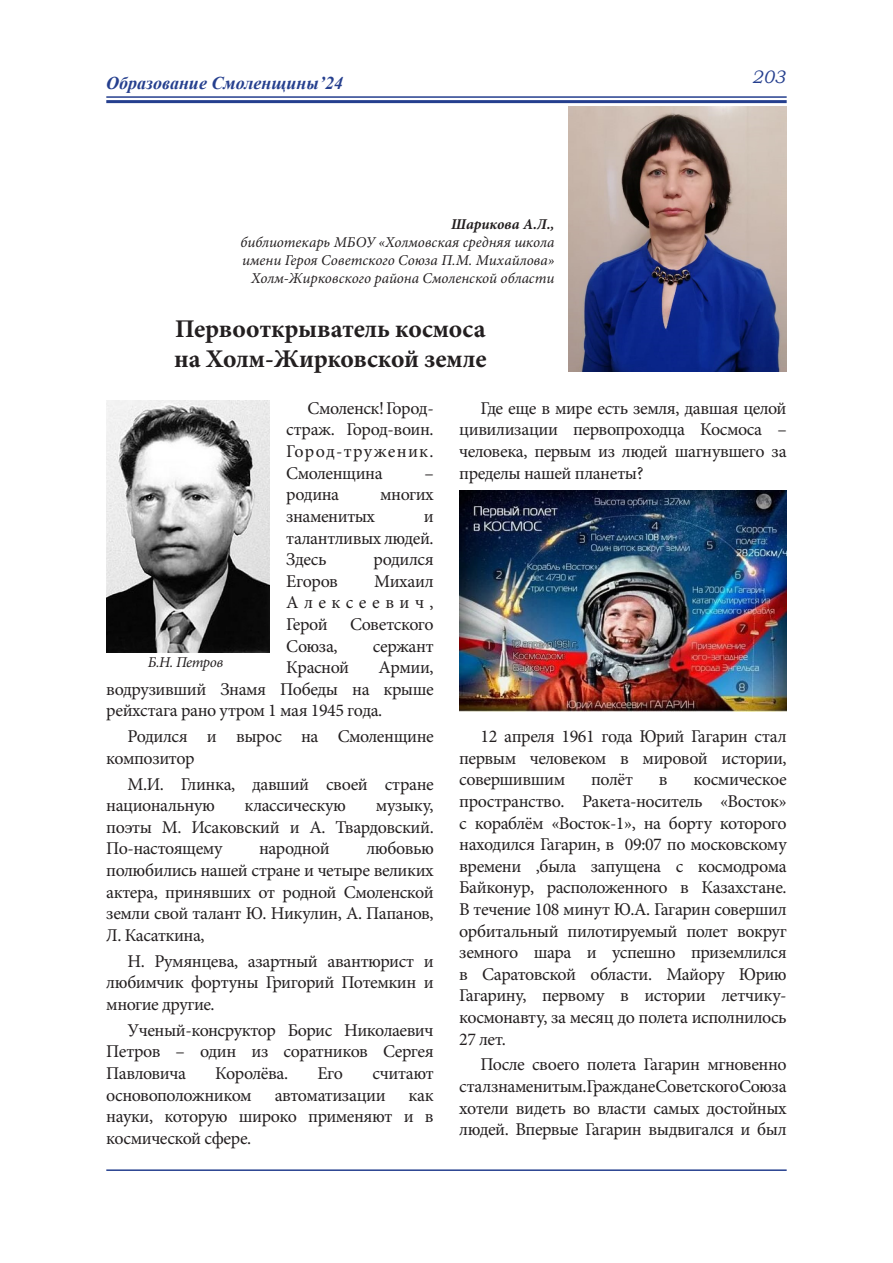
<style>
.page{position:relative;width:893px;height:1263px;background:#fff}
.page>*{position:absolute;margin:0;border:0;box-sizing:border-box;transform-origin:0 0}
.t1{font:700 25.5px "Minion Pro";letter-spacing:-.005em;color:#231f20}
.t2{font:18px/21.6px "Minion Pro";letter-spacing:-.025em;color:#231f20;text-align:justify}
.t3{font:italic 700 18px "Times New Roman";color:#253f8e}
.t4{font:italic 18px "Bookman Old Style";color:#253f8e}
.t5{font:italic 15px "Minion Pro";color:#231f20}
.t6{font:italic 700 15px "Minion Pro";letter-spacing:-.01em;color:#231f20}
</style>
<div class="page">
<hr style="left:106px;top:96px;width:681px;height:2px;background:#253f8e">
<hr style="left:106px;top:100px;width:681px;height:3px;background:#253f8e">
<hr style="left:106px;top:1169px;width:681px;height:2px;background:#253f8e">
<img style="left:568px;top:106px;width:219px;height:265px">
<img style="left:106px;top:401px;width:163px;height:252px">
<img style="left:459px;top:490px;width:328px;height:221px">
<p class="t3" style="left:106px;top:70px;width:238px">Образование Смоленщины’24</p>
<p class="t4" style="left:752px;top:65px;width:35px">203</p>
<p class="t6" style="left:451px;top:213px;width:105px">Шарикова А.Л.,</p>
<p class="t5" style="left:240px;top:232px;width:316px">библиотекарь МБОУ «Холмовская средняя школа</p>
<p class="t5" style="left:242px;top:250px;width:314px">имени Героя Советского Союза П.М. Михайлова»</p>
<p class="t5" style="left:251px;top:268px;width:305px">Холм-Жирковского района Смоленской области</p>
<p class="t1" style="left:175px;top:311px;width:312px">Первооткрыватель космоса</p>
<p class="t1" style="left:174px;top:341px;width:314px">на Холм-Жирковской земле</p>
<p class="t2" style="left:286px;top:397px;width:149px;text-indent:21px">Смоленск! Город&shy;страж. Город-воин.<br>Город-труженик.<br>Смоленщина</p>
<p class="t2" style="left:459px;top:397px;width:329px;text-indent:21px">Где еще в мире есть земля, давшая целой цивилизации первопроходца Космоса – человека, первым из людей шагнувшего за пределы нашей планеты?</p>
<p class="t2" style="left:424px;top:462px;width:11px">–</p>
<p class="t2" style="left:286px;top:484px;width:54px">родина</p>
<p class="t2" style="left:380px;top:484px;width:55px">многих</p>
<p class="t2" style="left:286px;top:505px;width:90px">знаменитых</p>
<p class="t2" style="left:286px;top:505px;width:149px;text-indent:137px">и талантливых людей.<br>Здесь</p>
<p class="t2" style="left:374px;top:549px;width:62px">родился</p>
<p class="t2" style="left:286px;top:570px;width:149px;text-indent:88px">Михаил Алексеевич, Герой Советского Союза,</p>
<p class="t2" style="left:286px;top:570px;width:53px">Егоров</p>
<p class="t2" style="left:373px;top:635px;width:62px">сержант</p>
<p class="t5" style="left:148px;top:652px;width:77px">Б.Н. Петров</p>
<p class="t2" style="left:106px;top:657px;width:329px;text-indent:272px">Армии, водрузивший Знамя Победы на крыше рейхстага рано утром 1 мая 1945 года.</p>
<p class="t2" style="left:106px;top:726px;width:329px;text-indent:21px">Родился и вырос на Смоленщине композитор</p>
<p class="t2" style="left:106px;top:773px;width:329px;text-indent:21px">М.И. Глинка, давший своей стране национальную</p>
<p class="t2" style="left:286px;top:657px;width:64px">Красной</p>
<p class="t2" style="left:106px;top:795px;width:329px;text-indent:269px">музыку, поэты М. Исаковский и А. Твардовский.<br>По-настоящему</p>
<p class="t2" style="left:245px;top:795px;width:103px">классическую</p>
<p class="t2" style="left:106px;top:838px;width:329px;text-indent:260px">любовью полюбились нашей стране и четыре великих актера, принявших от родной Смоленской земли свой талант Ю. Никулин, А. Папанов, Л. Касаткина,</p>
<p class="t2" style="left:106px;top:950px;width:329px;text-indent:21px">Н. Румянцева, азартный авантюрист и любимчик фортуны Григорий Потемкин и многие другие.</p>
<p class="t2" style="left:106px;top:1019px;width:329px;text-indent:21px">Ученый-консруктор Борис Николаевич Петров – один из соратников Сергея Павловича</p>
<p class="t2" style="left:259px;top:838px;width:72px">народной</p>
<p class="t2" style="left:215px;top:1062px;width:74px">Королёва.</p>
<p class="t2" style="left:317px;top:1062px;width:27px">Его</p>
<p class="t2" style="left:372px;top:1062px;width:63px">считают</p>
<p class="t2" style="left:106px;top:1084px;width:147px">основоположником</p>
<p class="t2" style="left:275px;top:1084px;width:113px">автоматизации</p>
<p class="t2" style="left:106px;top:1084px;width:329px;text-indent:302px">как науки, которую широко применяют и в космической сфере.</p>
<p class="t2" style="left:459px;top:726px;width:329px;text-indent:21px">12 апреля 1961 года Юрий Гагарин стал первым человеком в мировой истории, совершившим</p>
<p class="t2" style="left:591px;top:769px;width:43px">полёт</p>
<p class="t2" style="left:659px;top:769px;width:10px">в</p>
<p class="t2" style="left:459px;top:769px;width:329px;text-indent:234px">космическое пространство. Ракета-носитель «Восток» с кораблём «Восток-1», на борту которого находился Гагарин, в 09:07 по московскому времени ,была запущена с космодрома Байконур, расположенного в Казахстане.<br>В течение 108 минут Ю.А. Гагарин совершил орбитальный пилотируемый полет вокруг земного шара и успешно приземлился в Саратовской области. Майору Юрию Гагарину, первому в истории летчику&shy;космонавту, за месяц до полета исполнилось 27 лет.</p>
<p class="t2" style="left:459px;top:1054px;width:329px;text-indent:21px">После своего полета Гагарин мгновенно стал знаменитым. Граждане Советского Союза хотели видеть во власти самых достойных людей. Впервые Гагарин выдвигался и был</p>
</div>
